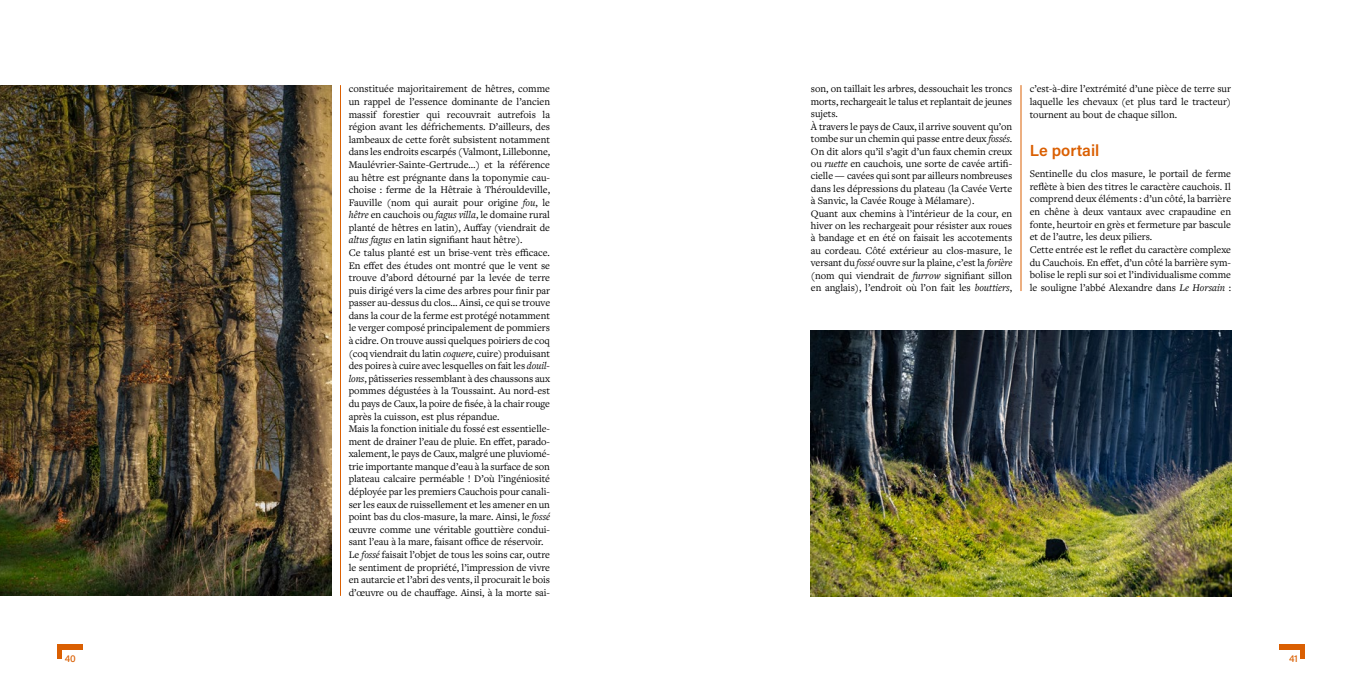
<style>
.page{position:relative;width:1361px;height:681px;background:#fff}
.page>*{position:absolute;margin:0;border:0;box-sizing:border-box;transform-origin:0 0}
.t1{font:600 16px "Acumin Pro";color:#da5f02}
.t2{font:10.5px/12.6px "Freight Text Pro";color:#000}
.t3{font:500 10px "Acumin Pro";color:#da5f02}
.s1{font-style:italic}
</style>
<div class="page">
<hr style="left:58px;top:645px;width:4px;height:13px;background:#da5f02">
<div style="left:1300px;top:645px;width:5px;height:13px;background:#da5f02"></div>
<div style="left:58px;top:643px;width:25px;height:6px;background:#da5f02"></div>
<div style="left:1279px;top:643px;width:26px;height:6px;background:#da5f02"></div>
<img style="left:0;top:85px;width:332px;height:510px">
<hr style="left:340px;top:85px;width:1px;height:510px;background:#da5f02">
<hr style="left:1020px;top:85px;width:1px;height:206px;background:#da5f02">
<img style="left:811px;top:331px;width:420px;height:265px">
<p class="t2" style="left:349px;top:82px;width:203px">constituée majoritairement de hêtres, comme un rappel de l’essence dominante de l’ancien massif forestier qui recouvrait autrefois la région avant les défrichements. D’ailleurs, des lambeaux de cette forêt subsistent notamment dans les endroits escarpés (Valmont, Lillebonne, Maulévrier-Sainte-Gertrude…) et la référence au hêtre est prégnante dans la toponymie cau&shy;choise : ferme de la Hêtraie à Thérouldeville, Fauville (nom qui aurait pour origine <span class="s1">fou</span>, le <span class="s1">hêtre</span> en cauchois ou <span class="s1">fagus villa</span>, le domaine rural planté de hêtres en latin), Auffay (viendrait de <span class="s1">altus fagus</span> en latin signifiant haut hêtre).<br>Ce talus planté est un brise-vent très efficace.<br>En effet des études ont montré que le vent se trouve d’abord détourné par la levée de terre puis dirigé vers la cime des arbres pour finir par passer au-dessus du clos… Ainsi, ce qui se trouve dans la cour de la ferme est protégé notamment le verger composé principalement de pommiers à cidre. On trouve aussi quelques poiriers de coq (coq viendrait du latin <span class="s1">coquere</span>, cuire) produisant des poires à cuire avec lesquelles on fait les <span class="s1">douil&shy;lons</span>, pâtisseries ressemblant à des chaussons aux pommes dégustées à la Toussaint. Au nord-est du pays de Caux, la poire de fisée, à la chair rouge après la cuisson, est plus répandue.<br>Mais la fonction initiale du fossé est essentielle&shy;ment de drainer l’eau de pluie. En effet, parado&shy;xalement, le pays de Caux, malgré une pluviomé&shy;trie importante manque d’eau à la surface de son plateau calcaire perméable ! D’où l’ingéniosité déployée par les premiers Cauchois pour canali&shy;ser les eaux de ruissellement et les amener en un point bas du clos-masure, la mare. Ainsi, le <span class="s1">fossé </span>œuvre comme une véritable gouttière condui&shy;sant l’eau à la mare, faisant office de réservoir.<br>Le <span class="s1">fossé</span> faisait l’objet de tous les soins car, outre le sentiment de propriété, l’impression de vivre en autarcie et l’abri des vents, il procurait le bois d’œuvre ou de chauffage. Ainsi, à la morte sai-</p>
<p class="t2" style="left:811px;top:82px;width:203px">son, on taillait les arbres, dessouchait les troncs morts, rechargeait le talus et replantait de jeunes sujets.<br>À travers le pays de Caux, il arrive souvent qu’on tombe sur un chemin qui passe entre deux <span class="s1">fossés</span>.<br>On dit alors qu’il s’agit d’un faux chemin creux ou <span class="s1">ruette</span> en cauchois<span class="s1">,</span> une sorte de cavée artifi&shy;cielle — cavées qui sont par ailleurs nombreuses dans les dépressions du plateau (la Cavée Verte à Sanvic, la Cavée Rouge à Mélamare).<br>Quant aux chemins à l’intérieur de la cour, en hiver on les rechargeait pour résister aux roues à bandage et en été on faisait les accotements au cordeau. Côté extérieur au clos-masure, le versant du <span class="s1">fossé</span> ouvre sur la plaine, c’est la <span class="s1">forière </span>(nom qui viendrait de <span class="s1">furrow</span> signifiant sillon en anglais), l’endroit où l’on fait les <span class="s1">bouttiers</span>,</p>
<p class="t2" style="left:1029px;top:82px;width:203px;text-align:justify">c’est-à-dire l’extrémité d’une pièce de terre sur laquelle les chevaux (et plus tard le tracteur) tournent au bout de chaque sillon.</p>
<h1 class="t1" style="left:1029px;top:139px;width:71px">Le portail</h1>
<p class="t2" style="left:1029px;top:167px;width:203px">Sentinelle du clos masure, le portail de ferme reflète à bien des titres le caractère cauchois. Il comprend deux éléments : d’un côté, la barrière en chêne à deux vantaux avec crapaudine en fonte, heurtoir en grès et fermeture par bascule et de l’autre, les deux piliers.<br>Cette entrée est le reflet du caractère complexe du Cauchois. En effet, d’un côté la barrière sym&shy;bolise le repli sur soi et l’individualisme comme le souligne l’abbé Alexandre dans <span class="s1">Le Horsain</span> :</p>
<p class="t3" style="left:65px;top:651px;width:12px">40</p>
<p class="t3" style="left:1289px;top:651px;width:10px">41</p>
</div>
